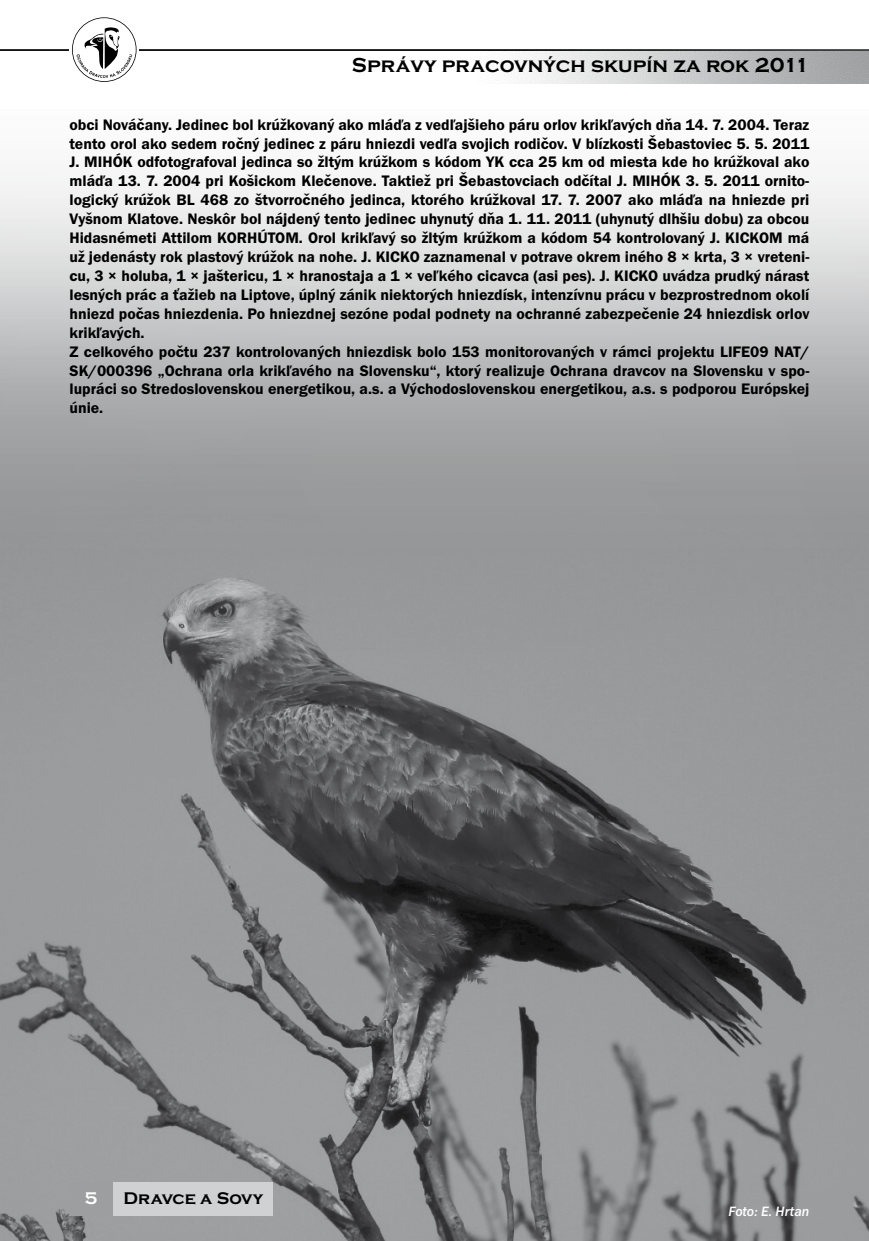
<style>
.page{position:relative;width:869px;height:1241px;background:#fff}
.page>*{position:absolute;margin:0;border:0;box-sizing:border-box;transform-origin:0 0}
.t1{font:700 21px "Copperplate TOT";color:#000}
.t2{font:700 17.5px "Copperplate TOT";color:#000}
.t3{font:700 17.5px "Copperplate TOT";color:#fff}
.t4{font:15.75px/18.9px "Franklin Got Itc TOT Dem";color:#000}
.t5{font:14px "Franklin Got Itc TOT Med Ita";color:#fff}
</style>
<div class="page">
<img style="left:0;top:177px;width:868px;height:1063px">
<img style="left:504px;top:51px;width:364px;height:32px">
<hr style="left:0;top:50px;width:868px;height:1px;background:#000">
<div style="left:69px;top:15px;width:70px;height:69px;background:#fff"></div>
<svg style="left:72px;top:17px;width:64px;height:65px"></svg>
<div style="left:69px;top:1182px;width:204px;height:33px;background:#d0d1d2"></div>
<div style="left:69px;top:1182px;width:44px;height:33px;background:#9c9e9f"></div>
<h1 class="t1" style="left:352px;top:54px;width:458px">Správy pracovných skupín za rok 2011</h1>
<p class="t4" style="left:69px;top:115px;width:741px">obci Nováčany. Jedinec bol krúžkovaný ako mláďa z vedľajšieho páru orlov krikľavých dňa 14. 7. 2004. Teraz tento orol ako sedem ročný jedinec z páru hniezdi vedľa svojich rodičov. V blízkosti Šebastoviec 5. 5. 2011<br>J. MIHÓK odfotografoval jedinca so žltým krúžkom s kódom YK cca 25 km od miesta kde ho krúžkoval ako mláďa 13. 7. 2004 pri Košickom Klečenove. Taktiež pri Šebastovciach odčítal J. MIHÓK 3. 5. 2011 ornito&shy;logický krúžok BL 468 zo štvorročného jedinca, ktorého krúžkoval 17. 7. 2007 ako mláďa na hniezde pri Vyšnom Klatove. Neskôr bol nájdený tento jedinec uhynutý dňa 1. 11. 2011 (uhynutý dlhšiu dobu) za obcou Hidasnémeti Attilom KORHÚTOM. Orol krikľavý so žltým krúžkom a kódom 54 kontrolovaný J. KICKOM má už jedenásty rok plastový krúžok na nohe. J. KICKO zaznamenal v potrave okrem iného 8 × krta, 3 × vreteni&shy;cu, 3 × holuba, 1 × jaštericu, 1 × hranostaja a 1 × veľkého cicavca (asi pes). J. KICKO uvádza prudký nárast lesných prác a ťažieb na Liptove, úplný zánik niektorých hniezdísk, intenzívnu prácu v bezprostrednom okolí hniezd počas hniezdenia. Po hniezdnej sezóne podal podnety na ochranné zabezpečenie 24 hniezdisk orlov krikľavých.<br>Z celkového počtu 237 kontrolovaných hniezdisk bolo 153 monitorovaných v rámci projektu LIFE09 NAT/ SK/000396 „Ochrana orla krikľavého na Slovensku“, ktorý realizuje Ochrana dravcov na Slovensku v spo&shy;lupráci so Stredoslovenskou energetikou, a.s. a Východoslovenskou energetikou, a.s. s podporou Európskej únie.</p>
<p class="t3" style="left:85px;top:1188px;width:14px">5</p>
<p class="t2" style="left:124px;top:1188px;width:141px">Dravce a Sovy</p>
<p class="t5" style="left:728px;top:1203px;width:82px">Foto: E. Hrtan</p>
</div>
